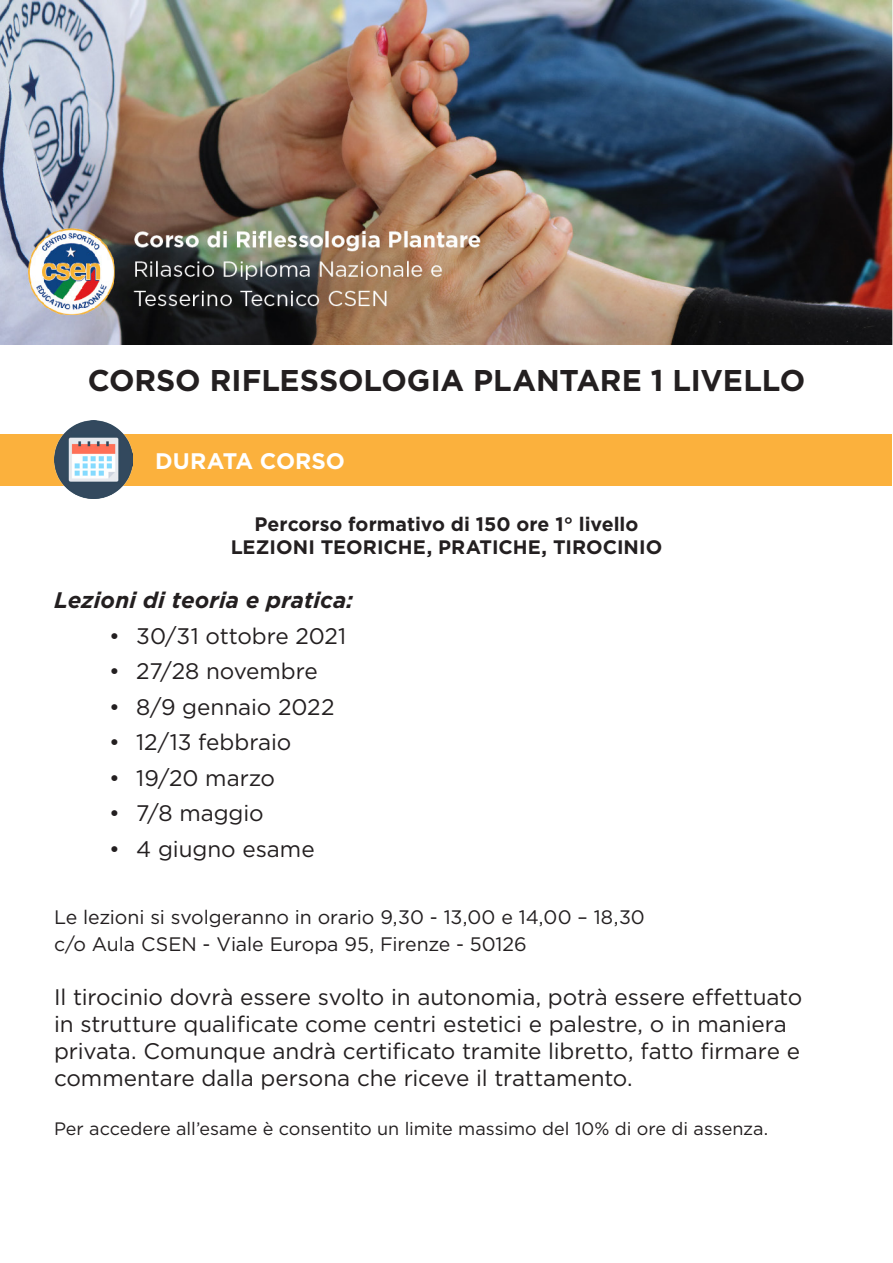
<style>
.page{position:relative;width:893px;height:1263px;background:#fff}
.page>*{position:absolute;margin:0;border:0;box-sizing:border-box;transform-origin:0 0}
.t1{font:700 30px "Gotham";letter-spacing:-.005em;color:#231f20}
.t2{font:22.5px/27px "Gotham";letter-spacing:-.005em;color:#231f20}
.t3{font:italic 700 22.5px "Gotham";color:#231f20}
.t4{font:700 22.5px "Gotham";color:#fff}
.t5{font:19.5px "Gotham";letter-spacing:-.005em;color:#231f20}
.t6{font:700 19.5px "Gotham";color:#231f20}
.t7{font:18px "Gotham";letter-spacing:-.005em;color:#231f20}
</style>
<div class="page">
<img style="left:0;top:0;width:893px;height:344px">
<div style="left:1px;top:434px;width:891px;height:51px;background:#fbb13d"></div>
<img style="left:54px;top:420px;width:78px;height:79px">
<p class="t1" style="left:88px;top:360px;width:719px">CORSO RIFLESSOLOGIA PLANTARE 1 LIVELLO</p>
<p class="t4" style="left:155px;top:446px;width:191px">DURATA CORSO</p>
<p class="t6" style="left:255px;top:511px;width:385px">Percorso formativo di 150 ore 1° livello</p>
<p class="t6" style="left:231px;top:534px;width:433px">LEZIONI TEORICHE, PRATICHE, TIROCINIO</p>
<p class="t3" style="left:54px;top:585px;width:301px">Lezioni di teoria e pratica:</p>
<p class="t2" style="left:109px;top:622px;width:238px">• 30/31 ottobre 2021</p>
<p class="t2" style="left:109px;top:657px;width:210px">• 27/28 novembre</p>
<p class="t2" style="left:109px;top:693px;width:227px">• 8/9 gennaio 2022</p>
<p class="t2" style="left:109px;top:728px;width:184px">• 12/13 febbraio</p>
<p class="t2" style="left:109px;top:764px;width:167px">• 19/20 marzo</p>
<p class="t2" style="left:109px;top:799px;width:156px">• 7/8 maggio</p>
<p class="t2" style="left:109px;top:835px;width:207px">• 4 giugno esame</p>
<p class="t5" style="left:54px;top:905px;width:592px">Le lezioni si svolgeranno in orario 9,30 - 13,00 e 14,00 – 18,30</p>
<p class="t5" style="left:54px;top:932px;width:474px">c/o Aula CSEN - Viale Europa 95, Firenze - 50126</p>
<p class="t2" style="left:54px;top:983px;width:750px">Il tirocinio dovrà essere svolto in autonomia, potrà essere effettuato in strutture qualificate come centri estetici e palestre, o in maniera privata. Comunque andrà certificato tramite libretto, fatto firmare e commentare dalla persona che riceve il trattamento.</p>
<p class="t7" style="left:54px;top:1117px;width:716px">Per accedere all’esame è consentito un limite massimo del 10% di ore di assenza.</p>
</div>
